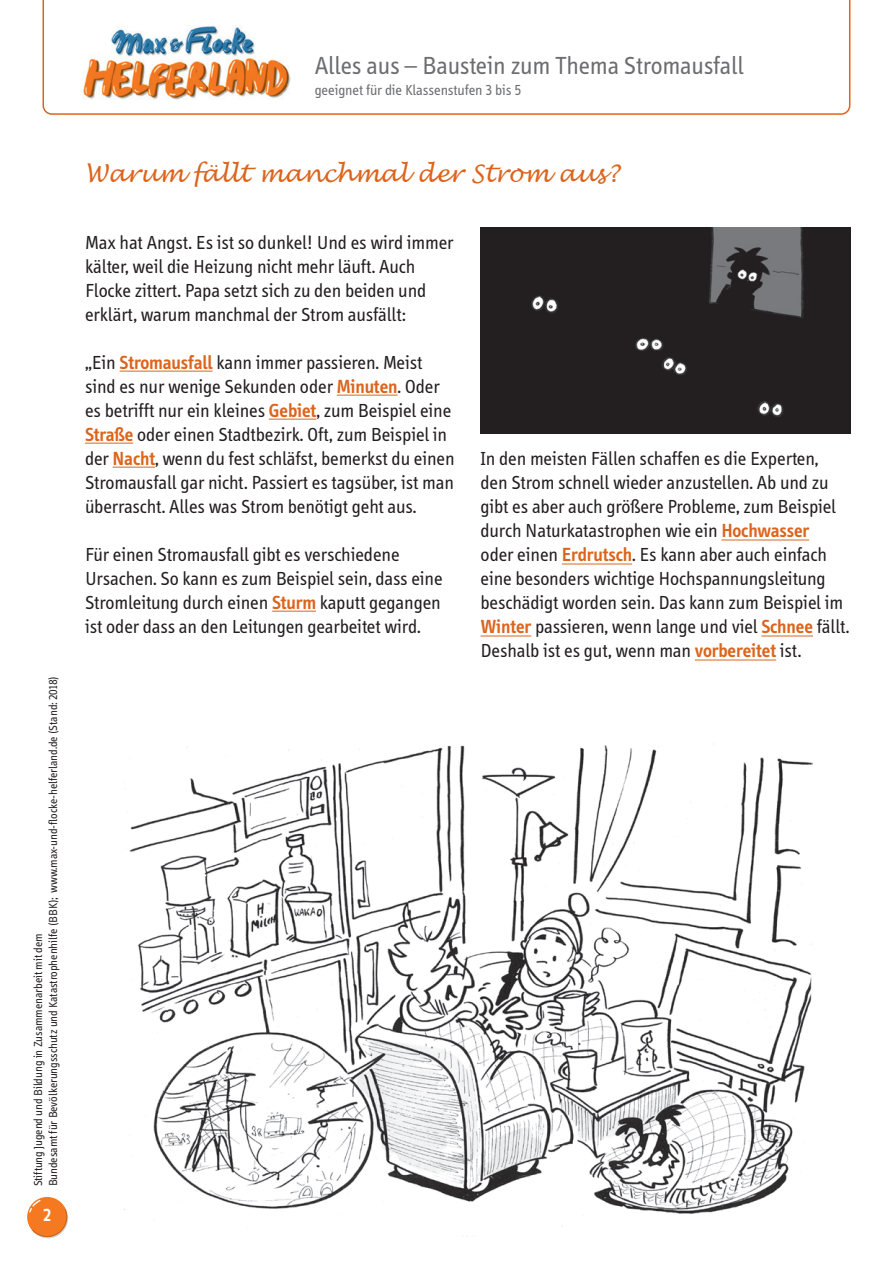
<style>
.page{position:relative;width:893px;height:1263px;background:#fff}
.page>*{position:absolute;margin:0;border:0;box-sizing:border-box;transform-origin:0 0}
.t1{font:25.5px "Info";color:#6c6d70}
.Überschrift_Arbeitsa{font:italic 24px "Lucida Handwriting";color:#dc641c}
.Grundschrift{font:19.5px/24px "Info";color:#231f20}
.t2{font:700 18px "Info";color:#fff}
.t3{font:15px "Info";color:#6c6d70}
.t4{font:12px/15px "Info";color:#231f20}
.s1{font-weight:600;color:#dc641c}
</style>
<div class="page">
<svg style="left:43px;top:0;width:807px;height:115px"></svg>
<img style="left:82px;top:26px;width:209px;height:74px">
<div style="left:28px;top:1198px;width:40px;height:40px;background:#d1d2d4;border-radius:50%"></div>
<svg style="left:27px;top:1197px;width:40px;height:40px"></svg>
<svg style="left:28px;top:1199px;width:40px;height:38px"></svg>
<hr style="left:120px;top:371px;width:93px;height:1px;background:#dc641c">
<hr style="left:337px;top:395px;width:60px;height:1px;background:#dc641c">
<hr style="left:269px;top:419px;width:47px;height:1px;background:#dc641c">
<hr style="left:85px;top:443px;width:48px;height:1px;background:#dc641c">
<hr style="left:113px;top:467px;width:42px;height:1px;background:#dc641c">
<hr style="left:272px;top:611px;width:44px;height:1px;background:#dc641c">
<hr style="left:721px;top:540px;width:88px;height:1px;background:#dc641c">
<hr style="left:562px;top:564px;width:70px;height:1px;background:#dc641c">
<hr style="left:480px;top:636px;width:51px;height:1px;background:#dc641c">
<hr style="left:761px;top:636px;width:52px;height:1px;background:#dc641c">
<hr style="left:695px;top:660px;width:81px;height:1px;background:#dc641c">
<img style="left:480px;top:228px;width:370px;height:206px">
<img style="left:129px;top:745px;width:684px;height:482px">
<p class="t4" style="left:31px;top:1186px;width:512px;rotate:-90deg">Stiftung Jugend und Bildung in Zusammenarbeit mit dem<br>Bundesamt für Bevölkerungsschutz und Katastrophenhilfe (BBK); www.max-und-flocke-helferland.de (Stand: 2018)</p>
<p class="t2" style="left:43px;top:1205px;width:10px">2</p>
<h1 class="t1" style="left:315px;top:52px;width:430px">Alles aus – Baustein zum Thema Stromausfall</h1>
<p class="t3" style="left:315px;top:82px;width:208px">geeignet für die Klassenstufen 3 bis 5</p>
<h3 class="Überschrift_Arbeitsa" style="left:85px;top:159px;width:536px">Warum fällt manchmal der Strom aus?</h3>
<p class="Grundschrift" style="left:85px;top:230px;width:370px">Max hat Angst. Es ist so dunkel! Und es wird immer kälter, weil die Heizung nicht mehr läuft. Auch Flocke zittert. Papa setzt sich zu den beiden und erklärt, warum manchmal der Strom ausfällt:</p>
<p class="Grundschrift" style="left:85px;top:350px;width:371px">„Ein <span class="s1">Stromausfall</span> kann immer passieren. Meist sind es nur wenige Sekunden oder <span class="s1">Minuten</span>. Oder es betrifft nur ein kleines <span class="s1">Gebiet</span>, zum Beispiel eine <span class="s1">Straße</span> oder einen Stadtbezirk. Oft, zum Beispiel in der <span class="s1">Nacht</span>, wenn du fest schläfst, bemerkst du einen Stromausfall gar nicht. Passiert es tagsüber, ist man überrascht. Alles was Strom benötigt geht aus.</p>
<p class="Grundschrift" style="left:85px;top:542px;width:359px">Für einen Stromausfall gibt es verschiedene Ursachen. So kann es zum Beispiel sein, dass eine Stromleitung durch einen <span class="s1">Sturm</span> kaputt gegangen ist oder dass an den Leitungen gearbeitet wird.</p>
<p class="Grundschrift" style="left:480px;top:447px;width:370px">In den meisten Fällen schaffen es die Experten, den Strom schnell wieder anzustellen. Ab und zu gibt es aber auch größere Probleme, zum Beispiel durch Naturkatastrophen wie ein <span class="s1">Hochwasser<br></span>oder einen <span class="s1">Erdrutsch</span>. Es kann aber auch einfach eine besonders wichtige Hochspannungsleitung beschädigt worden sein. Das kann zum Beispiel im <span class="s1">Winter</span> passieren, wenn lange und viel <span class="s1">Schnee</span> fällt.<br>Deshalb ist es gut, wenn man <span class="s1">vorbereitet</span> ist.</p>
</div>
